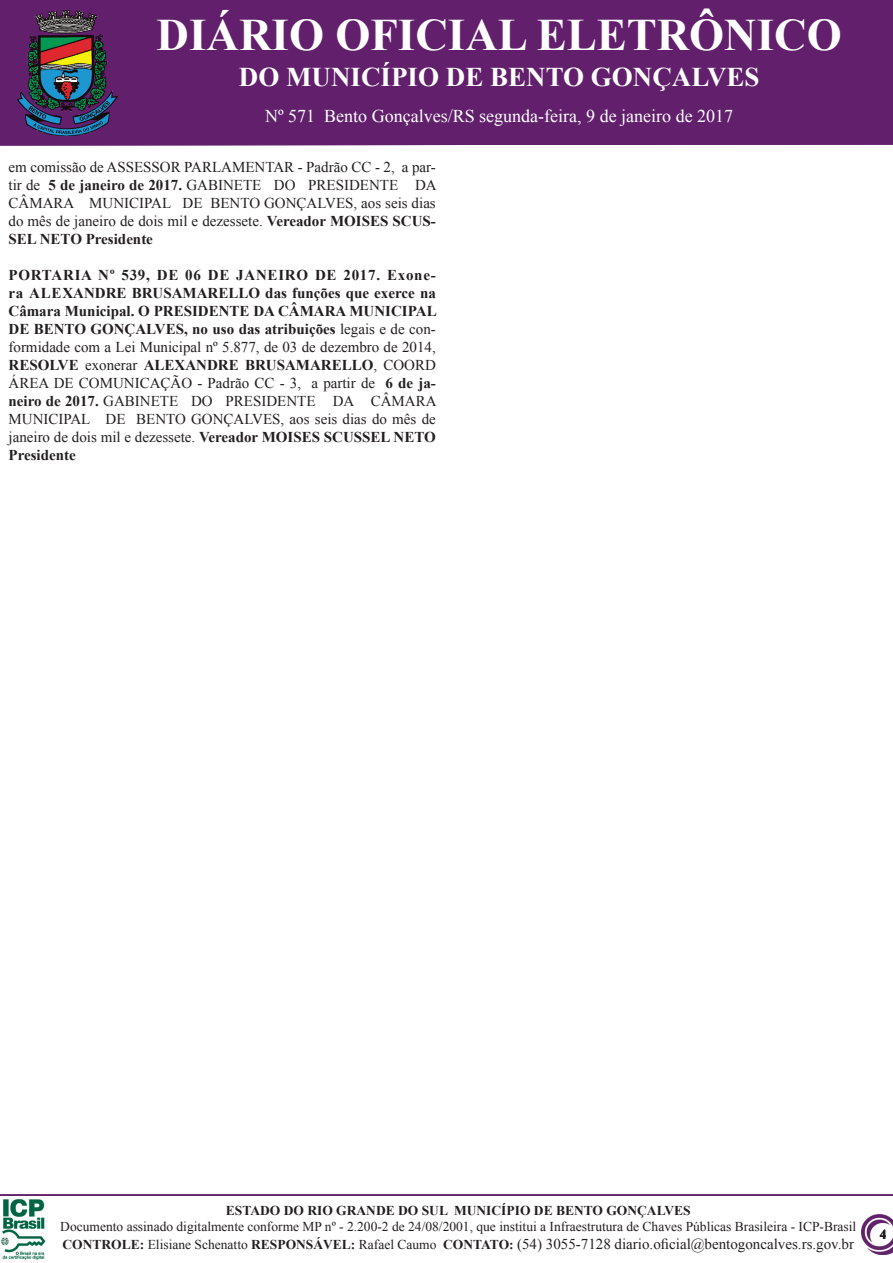
<style>
.page{position:relative;width:893px;height:1263px;background:#fff}
.page>*{position:absolute;margin:0;border:0;box-sizing:border-box;transform-origin:0 0}
.t1{font:700 45px "Times New Roman";color:#fff}
.t2{font:700 27px "Times New Roman";color:#fff}
.t3{font:18px "Times New Roman";color:#fff}
.t4{font:700 15px/18px "Times New Roman";color:#231f20;text-align:justify}
.t5{font:15px/18px "Times New Roman";color:#231f20;text-align:justify}
.t6{font:13.5px "Times New Roman";color:#231f20}
.t7{font:700 13.5px "Times New Roman";color:#231f20}
.s1{font-weight:700}
.s2{font-weight:400}
.s3{font-weight:700;font-size:13.5px}
.s4{font-size:13.5px}
</style>
<div class="page">
<img style="left:0;top:1199px;width:46px;height:61px">
<img style="left:862px;top:1214px;width:31px;height:41px">
<div style="left:0;top:0;width:893px;height:146px;background:#62206c"></div>
<hr style="left:0;top:1194px;width:893px;height:2px;background:#62206c">
<img style="left:18px;top:11px;width:100px;height:125px">
<h1 class="t1" style="left:157px;top:4px;width:687px">DIÁRIO OFICIAL ELETRÔNICO</h1>
<h2 class="t2" style="left:239px;top:58px;width:522px">DO MUNICÍPIO DE BENTO GONÇALVES</h2>
<p class="t3" style="left:265px;top:104px;width:470px">Nº 571 Bento Gonçalves/RS segunda-feira, 9 de janeiro de 2017</p>
<p class="t3" style="left:270px;top:104px;width:460px">Nº 476 Bento Gonçalves/RS Terça-feira, 16 de Agosto de 2016</p>
<p class="t3" style="left:288px;top:104px;width:28px">4 2</p>
<p class="t3" style="left:479px;top:104px;width:116px">Quarta-feira, 10</p>
<p class="t3" style="left:619px;top:104px;width:45px">Agost</p>
<p class="t3" style="left:724px;top:104px;width:10px">6</p>
<p class="t5" style="left:9px;top:158px;width:430px">em comissão de ASSESSOR PARLAMENTAR - Padrão CC - 2, a par&shy;tir de <span class="s1">5 de janeiro de 2017.</span> GABINETE DO PRESIDENTE DA CÂMARA MUNICIPAL DE BENTO GONÇALVES, aos seis dias do mês de janeiro de dois mil e dezessete. <span class="s1">Vereador MOISES SCUS-SEL NETO Presidente</span></p>
<p class="t4" style="left:9px;top:266px;width:430px">PORTARIA Nº 539, DE 06 DE JANEIRO DE 2017. Exone&shy;ra ALEXANDRE BRUSAMARELLO das funções que exerce na Câmara Municipal. O PRESIDENTE DA CÂMARA MUNICIPAL DE BENTO GONÇALVES, no uso das atribuições <span class="s2">legais e de con&shy;formidade com a Lei Municipal nº 5.877, de 03 de dezembro de 2014, </span>RESOLVE <span class="s2">exonerar</span> ALEXANDRE BRUSAMARELLO<span class="s2">, COORD ÁREA DE COMUNICAÇÃO - Padrão CC - 3, a partir de</span> 6 de ja&shy;neiro de 2017. <span class="s2">GABINETE DO PRESIDENTE DA CÂMARA MUNICIPAL DE BENTO GONÇALVES, aos seis dias do mês de janeiro de dois mil e dezessete.</span> Vereador MOISES SCUSSEL NETO Presidente</p>
<p class="t7" style="left:226px;top:1201px;width:466px">ESTADO DO RIO GRANDE DO SUL MUNICÍPIO DE BENTO GONÇALVES</p>
<p class="t6" style="left:60px;top:1218px;width:797px">Documento assinado digitalmente conforme MP nº - 2.200-2 de 24/08/2001, que institui a Infraestrutura de Chaves Públicas Brasileira - ICP-Brasil</p>
<p class="t5" style="left:63px;top:1235px;width:793px"><span class="s3">CONTROLE:</span> <span class="s4">Elisiane Schenatto</span> <span class="s3">RESPONSÁVEL:</span> <span class="s4">Rafael Caumo</span> <span class="s3">CONTATO:</span> (54) 3055-7128 diario.oficial@bentogoncalves.rs.gov.br</p>
<p class="t7" style="left:880px;top:1225px;width:8px">4</p>
</div>
